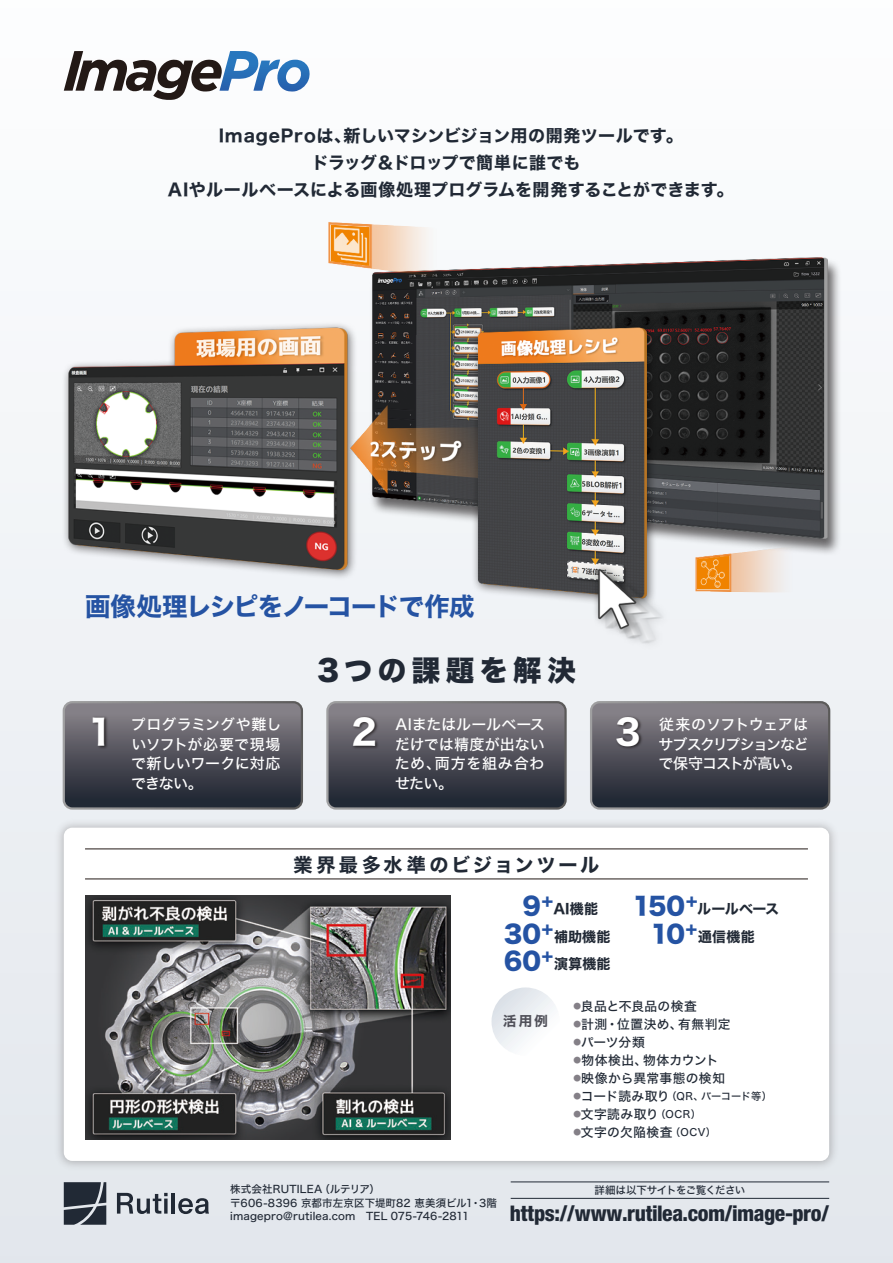
<style>
.page{position:relative;width:893px;height:1263px;background:#fff}
.page>*{position:absolute;margin:0;border:0;box-sizing:border-box;transform-origin:0 0}
.t1{font:34.5px "Hira Kaku Std W7";color:#fff}
.t2{font:28.5px "Hira Kaku Std W8";letter-spacing:.18em;color:#212935}
.t3{font:25.5px "Hira Kaku Std W7";letter-spacing:-.05em;color:#2553a3}
.t4{font:24px "Hira Kaku Std W8";letter-spacing:-.01em;color:#2553a3}
.t5{font:800 condensed 21.6px "Helvetica Neue LT Std";letter-spacing:-.015em;color:#212935}
.t6{font:19.2px "Hira Kaku Std W7";letter-spacing:.14em;color:#212935}
.t7{font:16.95px/27px "Hira Kaku Std W7";letter-spacing:.01em;color:#212935;text-align:center}
.t8{font:15px/19.5px "Hira Kaku Std W5";letter-spacing:-.015em;color:#fff;text-align:justify}
.t9{font:13.95px "Hira Kaku Std W7";letter-spacing:.015em;color:#212935}
.t10{font:13.5px "Hira Kaku Std W7";color:#505059}
.t11{font:12.75px "Hira Kaku Std W5";letter-spacing:.03em;color:#212935}
.t12{font:10.5px/13.5px "Hira Kaku Std W5";letter-spacing:.015em;color:#212935}
.t13{font:10.5px "Hira Kaku Std W5";letter-spacing:-.05em;color:#212935}
.t14{font:10.2px "Hira Kaku Std W5";letter-spacing:-.01em;color:#212935}
.s1{font-family:"Koz Go Pr 6 N";font-size:7.65px;color:#848087}
.s2{font-size:12.75px}
.s3{font-size:10.2px}
</style>
<div class="page">
<div style="left:0;top:0;width:893px;height:1263px;background:linear-gradient(to bottom,#fdfeff,#e2e7ec)"></div>
<hr style="left:511px;top:1198px;width:318px;height:1px;background:#212935">
<hr style="left:511px;top:1182px;width:318px;height:1px;background:#212935">
<svg style="left:64px;top:1182px;width:42px;height:43px;background:#3d444f"></svg>
<svg style="left:117px;top:1193px;width:51px;height:21px"></svg>
<hr style="left:172px;top:1193px;width:3px;height:20px;background:#212935">
<svg style="left:178px;top:1198px;width:31px;height:16px"></svg>
<img style="left:0;top:148px;width:889px;height:578px">
<svg style="left:64px;top:51px;width:246px;height:49px"></svg>
<img style="left:51px;top:815px;width:791px;height:359px">
<div style="left:64px;top:828px;width:765px;height:333px;background:#fff;border-radius:9px"></div>
<hr style="left:85px;top:879px;width:723px;height:1px;background:#231916">
<hr style="left:85px;top:849px;width:723px;height:1px;background:#231916">
<div style="left:492px;top:987px;width:68px;height:68px;background:linear-gradient(to right,#e0e5eb,#fdfefe);border-radius:34px"></div>
<svg style="left:64px;top:702px;width:238px;height:106px;background:#50515a"></svg>
<div style="left:63px;top:701px;width:240px;height:109px;border:2px solid #fff;border-radius:9px"></div>
<img style="left:85px;top:712px;width:34px;height:55px">
<svg style="left:327px;top:702px;width:239px;height:106px;background:#51515a"></svg>
<div style="left:326px;top:701px;width:241px;height:109px;border:2px solid #fff;border-radius:9px"></div>
<img style="left:349px;top:712px;width:34px;height:55px">
<svg style="left:591px;top:702px;width:238px;height:106px;background:#51515a"></svg>
<div style="left:590px;top:701px;width:240px;height:109px;border:2px solid #fff;border-radius:9px"></div>
<img style="left:612px;top:712px;width:34px;height:55px">
<img style="left:85px;top:896px;width:366px;height:244px">
<p class="t7" style="left:168px;top:123px;width:567px">ImageProは、新しいマシンビジョン用の開発ツールです。<br>ドラッグ＆ドロップで簡単に誰でも<br>AIやルールベースによる画像処理プログラムを開発することができます。</p>
<h3 class="t3" style="left:85px;top:586px;width:391px">画像処理レシピをノーコードで作成</h3>
<h2 class="t2" style="left:317px;top:655px;width:260px">3つの課題を解決</h2>
<h1 class="t1" style="left:88px;top:705px;width:27px">1</h1>
<p class="t8" style="left:131px;top:715px;width:152px">プログラミングや難しいソフトが必要で現場で新しいワークに対応できない。</p>
<h1 class="t1" style="left:352px;top:705px;width:27px">2</h1>
<p class="t8" style="left:395px;top:715px;width:151px">AIまたはルールベースだけでは精度が出ないため、両方を組み合わせたい。</p>
<h1 class="t1" style="left:615px;top:705px;width:27px">3</h1>
<p class="t8" style="left:658px;top:715px;width:152px">従来のソフトウェアはサブスクリプションなどで保守コストが高い。</p>
<p class="t6" style="left:294px;top:850px;width:307px">業界最多水準のビジョンツール</p>
<h3 class="t4" style="left:523px;top:893px;width:33px">9<sup>＋</sup></h3>
<p class="t9" style="left:553px;top:898px;width:46px">AI機能</p>
<h3 class="t4" style="left:632px;top:893px;width:68px">150<sup>＋</sup></h3>
<p class="t9" style="left:697px;top:898px;width:83px">ルールベース</p>
<h3 class="t4" style="left:504px;top:920px;width:52px">30<sup>＋</sup></h3>
<p class="t9" style="left:554px;top:925px;width:58px">補助機能</p>
<h3 class="t4" style="left:650px;top:920px;width:50px">10<sup>＋</sup></h3>
<p class="t9" style="left:698px;top:925px;width:58px">通信機能</p>
<h3 class="t4" style="left:504px;top:948px;width:52px">60<sup>＋</sup></h3>
<p class="t9" style="left:554px;top:953px;width:58px">演算機能</p>
<p class="t10" style="left:503px;top:1010px;width:46px">活用例</p>
<p class="t11" style="left:573px;top:996px;width:125px"><sup>●</sup>良品と不良品の検査</p>
<p class="t11" style="left:573px;top:1014px;width:159px"><sup>●</sup>計測・位置決め、有無判定</p>
<p class="t11" style="left:573px;top:1032px;width:73px"><sup>●</sup>パーツ分類</p>
<p class="t11" style="left:573px;top:1050px;width:147px"><sup>●</sup>物体検出、物体カウント</p>
<p class="t11" style="left:573px;top:1068px;width:153px"><sup>●</sup>映像から異常事態の検知</p>
<p class="t14" style="left:573px;top:1088px;width:200px"><span class="s1">●</span><span class="s2">コード読み取り</span>（QR、バーコード等）</p>
<p class="t11" style="left:573px;top:1104px;width:129px"><sup>●</sup>文字読み取り<span class="s3">（OCR）</span></p>
<p class="t11" style="left:573px;top:1122px;width:144px"><sup>●</sup>文字の欠陥検査<span class="s3">（OCV）</span></p>
<p class="t12" style="left:230px;top:1183px;width:268px">株式会社RUTILEA（ルテリア）<br>〒606-8396 京都市左京区下堤町82 恵美須ビル1・3階imagepro@rutilea.com　TEL 075-746-2811</p>
<p class="t13" style="left:594px;top:1182px;width:153px">詳細は以下サイトをご覧ください</p>
<h3 class="t5" style="left:510px;top:1200px;width:321px">https://www.rutilea.com/image-pro/</h3>
</div>
